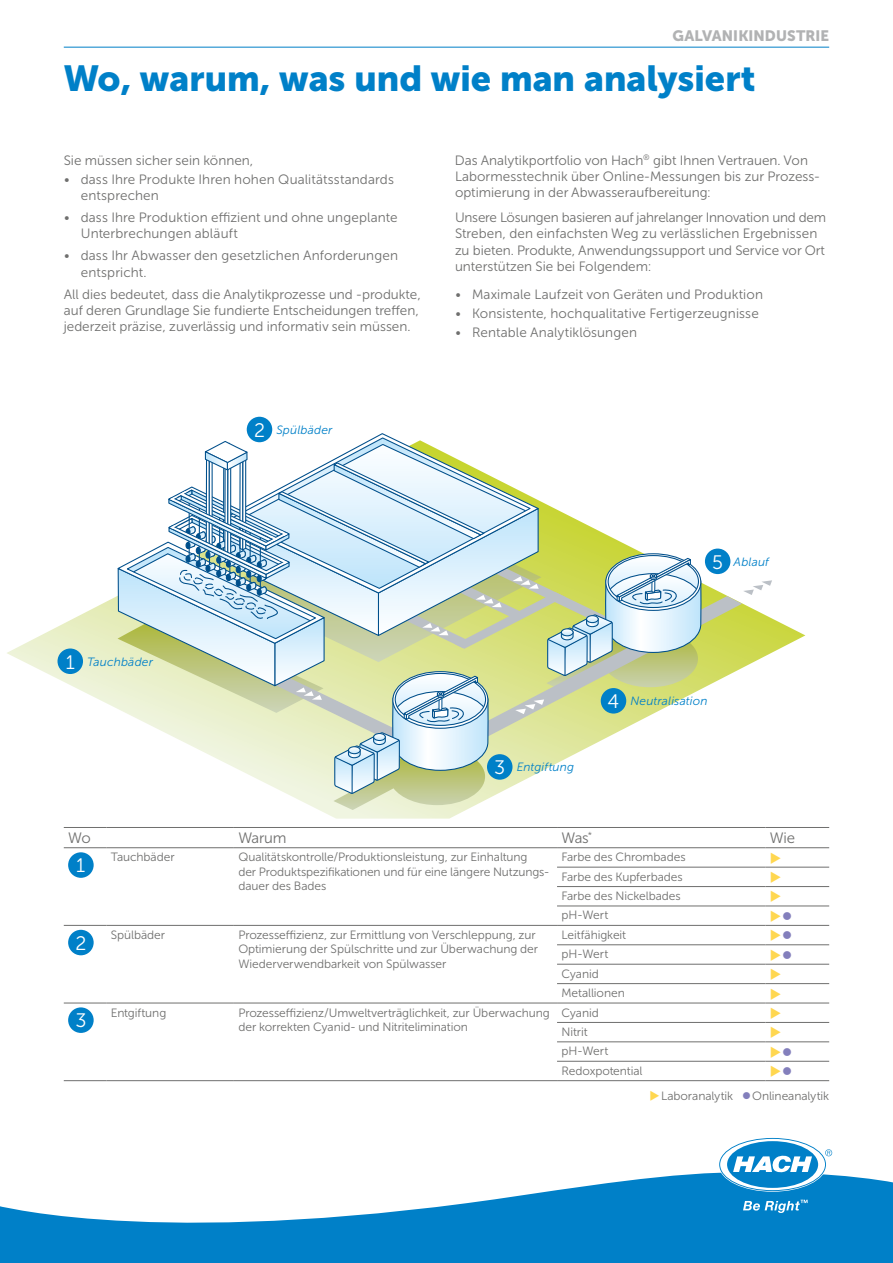
<style>
.page{position:relative;width:893px;height:1263px;background:#fff}
.page>*{position:absolute;margin:0;border:0;box-sizing:border-box;transform-origin:0 0}
.t1{font:36px "Museo Sans Cyrl 900";color:#0080c8}
.t2{font:19.5px "Museo Sans Cyrl 300";color:#fff}
.t3{font:15px "Museo Sans Cyrl 900";letter-spacing:.01em;color:#b1b2b3}
.t4{font:15px "Museo Sans Cyrl 300";letter-spacing:-.015em;color:#6f6f6e}
.t5{font:13.5px/16.2px "Museo Sans Cyrl 300";color:#6f6f6e}
.t6{font:12px/14.4px "Museo Sans Cyrl 300";letter-spacing:-.005em;color:#6f6f6e}
.t7{font:italic 12px "Museo Sans Cyrl 300";letter-spacing:.015em;color:#0080c8}
.s1{color:#ffd750}
.s2{color:#837fbc}
</style>
<div class="page">
<svg style="left:0;top:1172px;width:893px;height:91px;fill:#0080c8"></svg>
<svg style="left:720px;top:1139px;width:112px;height:51px"></svg>
<svg style="left:743px;top:1200px;width:65px;height:13px"></svg>
<svg style="left:7px;top:548px;width:798px;height:271px"></svg>
<svg style="left:702px;top:596px;width:40px;height:167px"></svg>
<svg style="left:743px;top:580px;width:29px;height:15px"></svg>
<svg style="left:117px;top:438px;width:585px;height:367px"></svg>
<div style="left:247px;top:417px;width:25px;height:25px;background:#0080c8;border-radius:50%"></div>
<div style="left:487px;top:754px;width:25px;height:26px;background:#0080c8;border-radius:50%"></div>
<div style="left:705px;top:549px;width:25px;height:25px;background:#0080c8;border-radius:50%"></div>
<div style="left:601px;top:688px;width:25px;height:25px;background:#0080c8;border-radius:50%"></div>
<div style="left:58px;top:648px;width:25px;height:26px;background:#0080c8;border-radius:50%"></div>
<hr style="left:64px;top:47px;width:765px;height:1px;background:#0080c8">
<svg style="left:64px;top:848px;width:765px;height:213px"></svg>
<hr style="left:64px;top:827px;width:42px;height:1px;background:#6f6f6e">
<hr style="left:106px;top:827px;width:128px;height:1px;background:#6f6f6e">
<hr style="left:234px;top:827px;width:323px;height:1px;background:#6f6f6e">
<hr style="left:557px;top:827px;width:208px;height:1px;background:#6f6f6e">
<hr style="left:765px;top:827px;width:64px;height:1px;background:#6f6f6e">
<hr style="left:64px;top:847px;width:42px;height:1px;background:#6f6f6e">
<hr style="left:106px;top:847px;width:128px;height:1px;background:#6f6f6e">
<hr style="left:234px;top:847px;width:323px;height:1px;background:#6f6f6e">
<hr style="left:557px;top:847px;width:208px;height:1px;background:#6f6f6e">
<hr style="left:765px;top:847px;width:64px;height:1px;background:#6f6f6e">
<hr style="left:557px;top:867px;width:208px;height:1px;background:#6f6f6e">
<hr style="left:765px;top:867px;width:64px;height:1px;background:#6f6f6e">
<hr style="left:557px;top:886px;width:208px;height:1px;background:#6f6f6e">
<hr style="left:765px;top:886px;width:64px;height:1px;background:#6f6f6e">
<hr style="left:557px;top:905px;width:208px;height:1px;background:#6f6f6e">
<hr style="left:765px;top:905px;width:64px;height:1px;background:#6f6f6e">
<hr style="left:64px;top:925px;width:42px;height:1px;background:#6f6f6e">
<hr style="left:106px;top:925px;width:128px;height:1px;background:#6f6f6e">
<hr style="left:234px;top:925px;width:323px;height:1px;background:#6f6f6e">
<hr style="left:557px;top:925px;width:208px;height:1px;background:#6f6f6e">
<hr style="left:765px;top:925px;width:64px;height:1px;background:#6f6f6e">
<hr style="left:557px;top:944px;width:208px;height:1px;background:#6f6f6e">
<hr style="left:765px;top:944px;width:64px;height:1px;background:#6f6f6e">
<hr style="left:557px;top:964px;width:208px;height:1px;background:#6f6f6e">
<hr style="left:765px;top:964px;width:64px;height:1px;background:#6f6f6e">
<hr style="left:557px;top:983px;width:208px;height:1px;background:#6f6f6e">
<hr style="left:765px;top:983px;width:64px;height:1px;background:#6f6f6e">
<hr style="left:64px;top:1003px;width:42px;height:1px;background:#6f6f6e">
<hr style="left:106px;top:1003px;width:128px;height:1px;background:#6f6f6e">
<hr style="left:234px;top:1003px;width:323px;height:1px;background:#6f6f6e">
<hr style="left:557px;top:1003px;width:208px;height:1px;background:#6f6f6e">
<hr style="left:765px;top:1003px;width:64px;height:1px;background:#6f6f6e">
<hr style="left:557px;top:1022px;width:208px;height:1px;background:#6f6f6e">
<hr style="left:765px;top:1022px;width:64px;height:1px;background:#6f6f6e">
<hr style="left:557px;top:1041px;width:208px;height:1px;background:#6f6f6e">
<hr style="left:765px;top:1041px;width:64px;height:1px;background:#6f6f6e">
<hr style="left:557px;top:1061px;width:208px;height:1px;background:#6f6f6e">
<hr style="left:765px;top:1061px;width:64px;height:1px;background:#6f6f6e">
<hr style="left:64px;top:1080px;width:42px;height:1px;background:#6f6f6e">
<hr style="left:106px;top:1080px;width:128px;height:1px;background:#6f6f6e">
<hr style="left:234px;top:1080px;width:323px;height:1px;background:#6f6f6e">
<hr style="left:557px;top:1080px;width:208px;height:1px;background:#6f6f6e">
<hr style="left:765px;top:1080px;width:64px;height:1px;background:#6f6f6e">
<div style="left:68px;top:930px;width:26px;height:25px;background:#0080c8;border-radius:50%"></div>
<div style="left:68px;top:852px;width:26px;height:26px;background:#0080c8;border-radius:50%"></div>
<div style="left:68px;top:1007px;width:26px;height:26px;background:#0080c8;border-radius:50%"></div>
<svg style="left:771px;top:852px;width:10px;height:11px"></svg>
<svg style="left:771px;top:871px;width:10px;height:12px"></svg>
<svg style="left:771px;top:891px;width:10px;height:11px"></svg>
<svg style="left:771px;top:910px;width:20px;height:12px"></svg>
<svg style="left:771px;top:929px;width:20px;height:12px"></svg>
<svg style="left:771px;top:949px;width:20px;height:11px"></svg>
<svg style="left:771px;top:968px;width:10px;height:12px"></svg>
<svg style="left:771px;top:988px;width:10px;height:11px"></svg>
<svg style="left:771px;top:1007px;width:10px;height:12px"></svg>
<svg style="left:771px;top:1027px;width:10px;height:11px"></svg>
<svg style="left:771px;top:1046px;width:20px;height:11px"></svg>
<p class="t3" style="left:673px;top:27px;width:158px">GALVANIKINDUSTRIE</p>
<h1 class="t1" style="left:64px;top:58px;width:693px">Wo, warum, was und wie man analysiert</h1>
<p class="t5" style="left:64px;top:152px;width:191px">Sie müssen sicher sein können,</p>
<p class="t5" style="left:81px;top:171px;width:315px;text-indent:-17px">• dass Ihre Produkte Ihren hohen Qualitätsstandards entsprechen</p>
<p class="t5" style="left:81px;top:210px;width:318px;text-indent:-17px">• dass Ihre Produktion effizient und ohne ungeplante<br>Unterbrechungen abläuft</p>
<p class="t5" style="left:81px;top:248px;width:319px;text-indent:-17px">• dass Ihr Abwasser den gesetzlichen Anforderungen entspricht.</p>
<p class="t5" style="left:64px;top:286px;width:359px">All dies bedeutet, dass die Analytikprozesse und -produkte, auf deren Grundlage Sie fundierte Entscheidungen treffen, jederzeit präzise, zuverlässig und informativ sein müssen.</p>
<h2 class="t2" style="left:254px;top:420px;width:12px">2</h2>
<p class="t7" style="left:276px;top:423px;width:58px">Spülbäder</p>
<p class="t5" style="left:455px;top:152px;width:367px">Das Analytikportfolio von Hach<sup>®</sup> gibt Ihnen Vertrauen. Von<br>Labormesstechnik über Online-Messungen bis zur Prozess&shy;optimierung in der Abwasseraufbereitung:</p>
<p class="t5" style="left:455px;top:210px;width:373px">Unsere Lösungen basieren auf jahrelanger Innovation und dem Streben, den einfachsten Weg zu verlässlichen Ergebnissen zu bieten. Produkte, Anwendungssupport und Service vor Ort unterstützen Sie bei Folgendem:</p>
<p class="t5" style="left:455px;top:286px;width:310px">• Maximale Laufzeit von Geräten und Produktion</p>
<p class="t5" style="left:455px;top:305px;width:305px">• Konsistente, hochqualitative Fertigerzeugnisse</p>
<p class="t5" style="left:455px;top:324px;width:184px">• Rentable Analytiklösungen</p>
<h2 class="t2" style="left:66px;top:651px;width:11px">1</h2>
<p class="t7" style="left:87px;top:655px;width:67px">Tauchbäder</p>
<h2 class="t2" style="left:712px;top:551px;width:12px">5</h2>
<p class="t7" style="left:733px;top:555px;width:37px">Ablauf</p>
<h2 class="t2" style="left:494px;top:757px;width:12px">3</h2>
<p class="t7" style="left:517px;top:760px;width:59px">Entgiftung</p>
<h2 class="t2" style="left:608px;top:691px;width:13px">4</h2>
<p class="t7" style="left:630px;top:695px;width:79px">Neutralisation</p>
<p class="t4" style="left:68px;top:830px;width:24px">Wo</p>
<p class="t4" style="left:238px;top:830px;width:50px">Warum</p>
<p class="t4" style="left:562px;top:830px;width:32px">Was<sup>*</sup></p>
<p class="t4" style="left:770px;top:830px;width:27px">Wie</p>
<p class="t6" style="left:111px;top:850px;width:65px">Tauchbäder</p>
<p class="t6" style="left:238px;top:850px;width:312px">Qualitätskontrolle/Produktionsleistung, zur Einhaltung<br>der Produktspezifikationen und für eine längere Nutzungs&shy;dauer des Bades</p>
<p class="t6" style="left:562px;top:850px;width:126px">Farbe des Chrombades</p>
<h2 class="t2" style="left:76px;top:855px;width:11px">1</h2>
<p class="t6" style="left:562px;top:869px;width:123px">Farbe des Kupferbades</p>
<p class="t6" style="left:562px;top:889px;width:121px">Farbe des Nickelbades</p>
<p class="t6" style="left:562px;top:908px;width:48px">pH-Wert</p>
<h2 class="t2" style="left:75px;top:933px;width:12px">2</h2>
<h2 class="t2" style="left:75px;top:1010px;width:12px">3</h2>
<p class="t6" style="left:111px;top:928px;width:56px">Spülbäder</p>
<p class="t6" style="left:238px;top:928px;width:301px">Prozesseffizienz, zur Ermittlung von Verschleppung, zur<br>Optimierung der Spülschritte und zur Überwachung der<br>Wiederverwendbarkeit von Spülwasser</p>
<p class="t6" style="left:562px;top:928px;width:66px">Leitfähigkeit</p>
<p class="t6" style="left:562px;top:947px;width:48px">pH-Wert</p>
<p class="t6" style="left:562px;top:966px;width:39px">Cyanid</p>
<p class="t6" style="left:562px;top:986px;width:65px">Metallionen</p>
<p class="t6" style="left:111px;top:1005px;width:57px">Entgiftung</p>
<p class="t6" style="left:238px;top:1005px;width:313px">Prozesseffizienz/Umweltverträglichkeit, zur Überwachung der korrekten Cyanid- und Nitritelimination</p>
<p class="t6" style="left:562px;top:1005px;width:39px">Cyanid</p>
<p class="t6" style="left:562px;top:1025px;width:28px">Nitrit</p>
<p class="t6" style="left:562px;top:1044px;width:48px">pH-Wert</p>
<p class="t6" style="left:562px;top:1063px;width:82px">Redoxpotential</p>
<p class="t6" style="left:649px;top:1089px;width:181px"><span class="s1">◆</span>Laboranalytik <span class="s2">●</span>Onlineanalytik</p>
</div>
